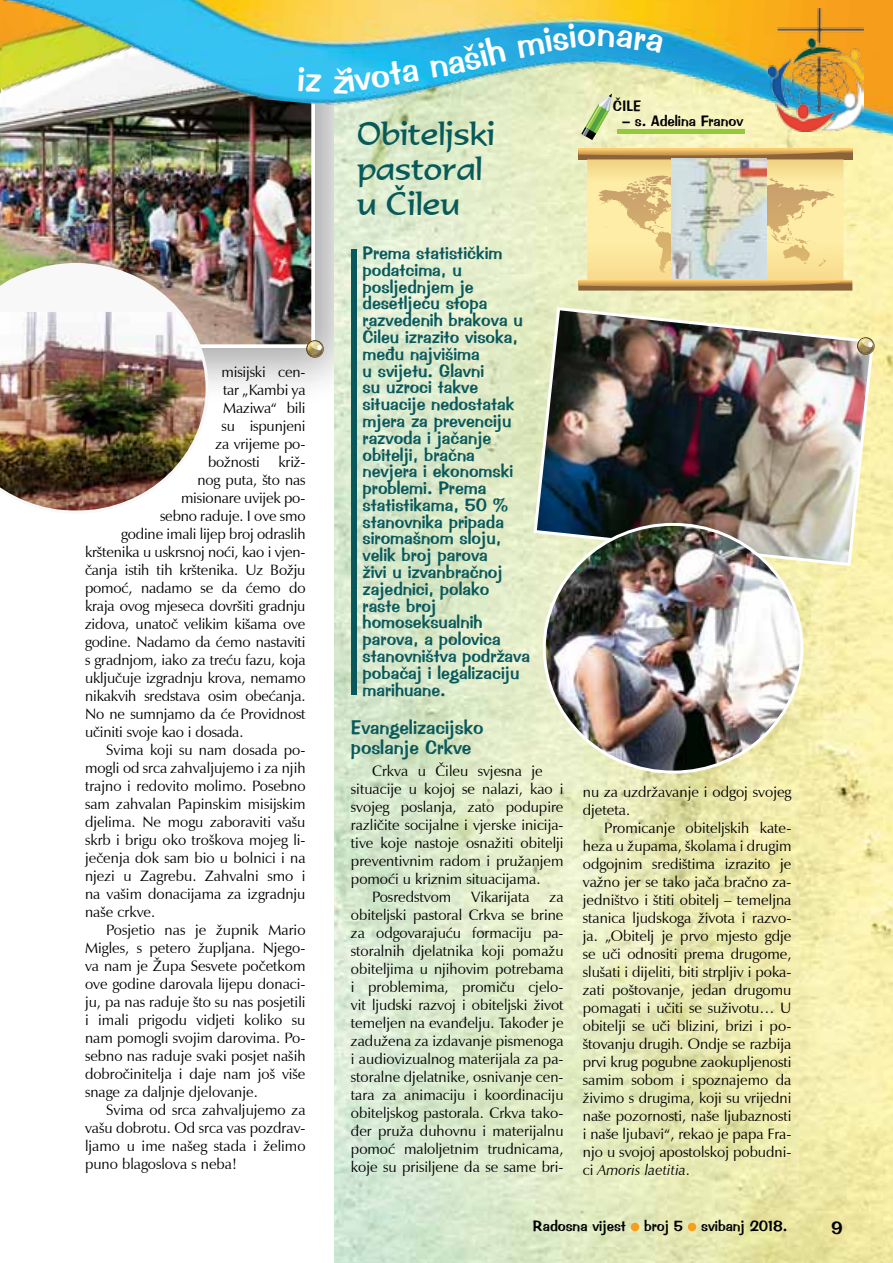
<style>
.page{position:relative;width:893px;height:1263px;background:#fff}
.page>*{position:absolute;margin:0;border:0;box-sizing:border-box;transform-origin:0 0}
.t1{font:36px "Impress BT";color:#fff}
.t2{font:31.5px/34.7px "Formal 436 L2";color:#075a59}
.t3{font:19.5px/19.5px "Impress BT";color:#09585c}
.t4{font:18px/16.8px "Impress BT";color:#09585c}
.t5{font:18px "Impress BT";color:#000}
.t6{font:15px/18px "Zapf Humanist 601 BT";color:#000;text-align:justify}
.t7{font:15px "Impress BT";color:#000}
.s1{font-style:italic}
</style>
<div class="page">
<div style="left:0;top:7px;width:373px;height:399px;background:#000;opacity:.35"></div>
<img style="left:0;top:160px;width:315px;height:188px">
<svg style="left:306px;top:340px;width:18px;height:21px"></svg>
<img style="left:0;top:263px;width:209px;height:248px">
<img style="left:335px;top:160px;width:558px;height:1103px">
<div style="left:578px;top:280px;width:274px;height:11px;background:#8c6339"></div>
<svg style="left:587px;top:160px;width:256px;height:120px;background:#f2d993"></svg>
<svg style="left:578px;top:280px;width:262px;height:7px;background:#d1a258"></svg>
<svg style="left:661px;top:175px;width:10px;height:25px"></svg>
<img style="left:671px;top:160px;width:96px;height:119px">
<div style="left:351px;top:249px;width:6px;height:446px;background:#09585c"></div>
<img style="left:532px;top:305px;width:344px;height:263px">
<img style="left:544px;top:524px;width:258px;height:248px">
<svg style="left:857px;top:337px;width:18px;height:21px"></svg>
<img style="left:0;top:0;width:893px;height:160px">
<img style="left:768px;top:8px;width:95px;height:123px">
<div style="left:631px;top:1223px;width:8px;height:8px;background:#f99d1f;border-radius:50%"></div>
<div style="left:688px;top:1223px;width:8px;height:8px;background:#f99d1f;border-radius:50%"></div>
<svg style="left:298px;top:66px;width:52px;height:28px"></svg>
<svg style="left:401px;top:64px;width:18px;height:20px"></svg>
<svg style="left:430px;top:29px;width:77px;height:50px;background:#36b3dd"></svg>
<svg style="left:517px;top:23px;width:79px;height:34px;background:#25a5da"></svg>
<svg style="left:616px;top:29px;width:48px;height:24px"></svg>
<p class="t6" style="left:222px;top:363px;width:85px">misijski cen-</p>
<p class="t6" style="left:223px;top:381px;width:84px">tar „Kambi ya</p>
<p class="t6" style="left:223px;top:399px;width:84px">Maziwa“ bili</p>
<p class="t6" style="left:222px;top:417px;width:85px">su ispunjeni</p>
<p class="t6" style="left:216px;top:435px;width:91px">za vrijeme po-</p>
<p class="t6" style="left:208px;top:453px;width:99px">božnosti križ-</p>
<p class="t6" style="left:198px;top:471px;width:109px">nog puta, što nas</p>
<p class="t6" style="left:181px;top:489px;width:126px">misionare uvijek po-</p>
<p class="t6" style="left:160px;top:507px;width:147px">sebno raduje. I ove smo</p>
<p class="t6" style="left:121px;top:525px;width:186px">godine imali lijep broj odraslih</p>
<p class="t6" style="left:85px;top:543px;width:222px">krštenika u uskrsnoj noći, kao i vjen-</p>
<p class="t6" style="left:85px;top:561px;width:222px">čanja istih tih krštenika. Uz Božju</p>
<p class="t6" style="left:85px;top:579px;width:222px">pomoć, nadamo se da ćemo do</p>
<p class="t6" style="left:85px;top:597px;width:222px">kraja ovog mjeseca dovršiti gradnju</p>
<p class="t6" style="left:85px;top:615px;width:222px">zidova, unatoč velikim kišama ove</p>
<p class="t6" style="left:85px;top:633px;width:222px">godine. Nadamo da ćemo nastaviti</p>
<p class="t6" style="left:85px;top:651px;width:222px">s gradnjom, iako za treću fazu, koja</p>
<p class="t6" style="left:85px;top:669px;width:222px">uključuje izgradnju krova, nemamo</p>
<p class="t6" style="left:85px;top:687px;width:222px">nikakvih sredstava osim obećanja.</p>
<p class="t6" style="left:85px;top:705px;width:222px">No ne sumnjamo da će Providnost</p>
<p class="t6" style="left:85px;top:723px;width:160px">učiniti svoje kao i dosada.</p>
<p class="t6" style="left:106px;top:741px;width:201px">Svima koji su nam dosada po-</p>
<p class="t6" style="left:85px;top:759px;width:222px">mogli od srca zahvaljujemo i za njih</p>
<p class="t6" style="left:85px;top:777px;width:222px">trajno i redovito molimo. Posebno</p>
<p class="t6" style="left:85px;top:795px;width:222px">sam zahvalan Papinskim misijskim</p>
<p class="t6" style="left:85px;top:813px;width:222px">djelima. Ne mogu zaboraviti vašu</p>
<p class="t6" style="left:85px;top:831px;width:222px">skrb i brigu oko troškova mojeg li-</p>
<p class="t6" style="left:85px;top:849px;width:222px">ječenja dok sam bio u bolnici i na</p>
<p class="t6" style="left:85px;top:867px;width:222px">njezi u Zagrebu. Zahvalni smo i</p>
<p class="t6" style="left:85px;top:885px;width:222px">na vašim donacijama za izgradnju</p>
<p class="t6" style="left:85px;top:903px;width:72px">naše crkve.</p>
<p class="t6" style="left:106px;top:921px;width:201px">Posjetio nas je župnik Mario</p>
<p class="t6" style="left:85px;top:939px;width:222px">Migles, s petero župljana. Njego-</p>
<p class="t6" style="left:85px;top:957px;width:222px">va nam je Župa Sesvete početkom</p>
<p class="t6" style="left:85px;top:975px;width:222px">ove godine darovala lijepu donaci-</p>
<p class="t6" style="left:85px;top:993px;width:222px">ju, pa nas raduje što su nas posjetili</p>
<p class="t6" style="left:85px;top:1011px;width:222px">i imali prigodu vidjeti koliko su</p>
<p class="t6" style="left:85px;top:1029px;width:222px">nam pomogli svojim darovima. Po-</p>
<p class="t6" style="left:85px;top:1047px;width:222px">sebno nas raduje svaki posjet naših</p>
<p class="t6" style="left:85px;top:1065px;width:222px">dobročinitelja i daje nam još više</p>
<p class="t6" style="left:85px;top:1083px;width:174px">snage za daljnje djelovanje.</p>
<p class="t6" style="left:106px;top:1101px;width:201px">Svima od srca zahvaljujemo za</p>
<p class="t6" style="left:85px;top:1119px;width:222px">vašu dobrotu. Od srca vas pozdrav-</p>
<p class="t6" style="left:85px;top:1137px;width:222px">ljamo u ime našeg stada i želimo</p>
<p class="t6" style="left:85px;top:1155px;width:153px">puno blagoslova s neba!</p>
<h1 class="t1" style="left:343px;top:58px;width:57px;rotate:-9deg">ivot</h1>
<h2 class="t2" style="left:357px;top:117px;width:139px">Obiteljski pastoral u Čileu</h2>
<p class="t4" style="left:363px;top:245px;width:169px">Prema statističkim podatcima, u posljednjem je desetljeću stopa razvedenih brakova u<br>Čileu izrazito visoka, među najvišima<br>u svijetu. Glavni<br>su uzroci takve situacije nedostatak mjera za prevenciju razvoda i jačanje obitelji, bračna nevjera i ekonomski problemi. Prema statistikama, 50 % stanovnika pripada siromašnom sloju, velik broj parova<br>živi u izvanbračnoj zajednici, polako raste broj homoseksualnih parova, a polovica stanovništva podržava pobačaj i legalizaciju marihuane.</p>
<h3 class="t3" style="left:351px;top:718px;width:134px">Evangelizacijsko poslanje Crkve</h3>
<p class="t6" style="left:372px;top:762px;width:172px">Crkva u Čileu svjesna je</p>
<p class="t6" style="left:351px;top:780px;width:214px">situacije u kojoj se nalazi, kao i</p>
<p class="t6" style="left:351px;top:798px;width:214px">svojeg poslanja, zato podupire</p>
<p class="t6" style="left:351px;top:816px;width:214px">različite socijalne i vjerske inicija-</p>
<p class="t6" style="left:351px;top:834px;width:214px">tive koje nastoje osnažiti obitelji</p>
<p class="t6" style="left:351px;top:852px;width:214px">preventivnim radom i pružanjem</p>
<p class="t6" style="left:351px;top:870px;width:191px">pomoći u kriznim situacijama.</p>
<p class="t6" style="left:372px;top:888px;width:81px">Posredstvom</p>
<p class="t6" style="left:471px;top:888px;width:60px">Vikarijata</p>
<p class="t6" style="left:351px;top:888px;width:214px;text-indent:199px">za obiteljski pastoral Crkva se brine za odgovarajuću formaciju pa&shy;storalnih djelatnika koji pomažu obiteljima u njihovim potrebama i problemima, promiču cjelo&shy;vit ljudski razvoj i obiteljski život temeljen na evanđelju. Također je zadužena za izdavanje pismenoga i audiovizualnog materijala za pa&shy;storalne djelatnike, osnivanje cen&shy;tara za animaciju i koordinaciju obiteljskog pastorala. Crkva tako&shy;đer pruža duhovnu i materijalnu pomoć maloljetnim trudnicama, koje su prisiljene da se same bri-</p>
<h1 class="t1" style="left:597px;top:12px;width:20px">n</h1>
<p class="t7" style="left:613px;top:97px;width:30px">ČILE</p>
<p class="t7" style="left:622px;top:112px;width:122px">– s. Adelina Franov</p>
<p class="t6" style="left:583px;top:783px;width:210px">nu za uzdržavanje i odgoj svojeg djeteta.</p>
<p class="t6" style="left:583px;top:819px;width:210px;text-indent:21px">Promicanje obiteljskih kate&shy;heza u župama, školama i drugim odgojnim središtima izrazito je važno jer se tako jača bračno za&shy;jedništvo i štiti obitelj – temeljna stanica ljudskoga života i razvo&shy;ja. „Obitelj je prvo mjesto gdje se uči odnositi prema drugome, slušati i dijeliti, biti strpljiv i poka&shy;zati poštovanje, jedan drugomu pomagati i učiti se suživotu… U obitelji se uči blizini, brizi i po&shy;štovanju drugih. Ondje se razbija prvi krug pogubne zaokupljenosti samim sobom i spoznajemo da živimo s drugima, koji su vrijedni naše pozornosti, naše ljubaznosti i naše ljubavi“, rekao je papa Fra&shy;njo u svojoj apostolskoj pobudni&shy;ci <span class="s1">Amoris laetitia</span>.</p>
<p class="t7" style="left:533px;top:1217px;width:256px">Radosna vijest broj 5 svibanj 2018.</p>
<p class="t5" style="left:831px;top:1216px;width:13px">9</p>
</div>
